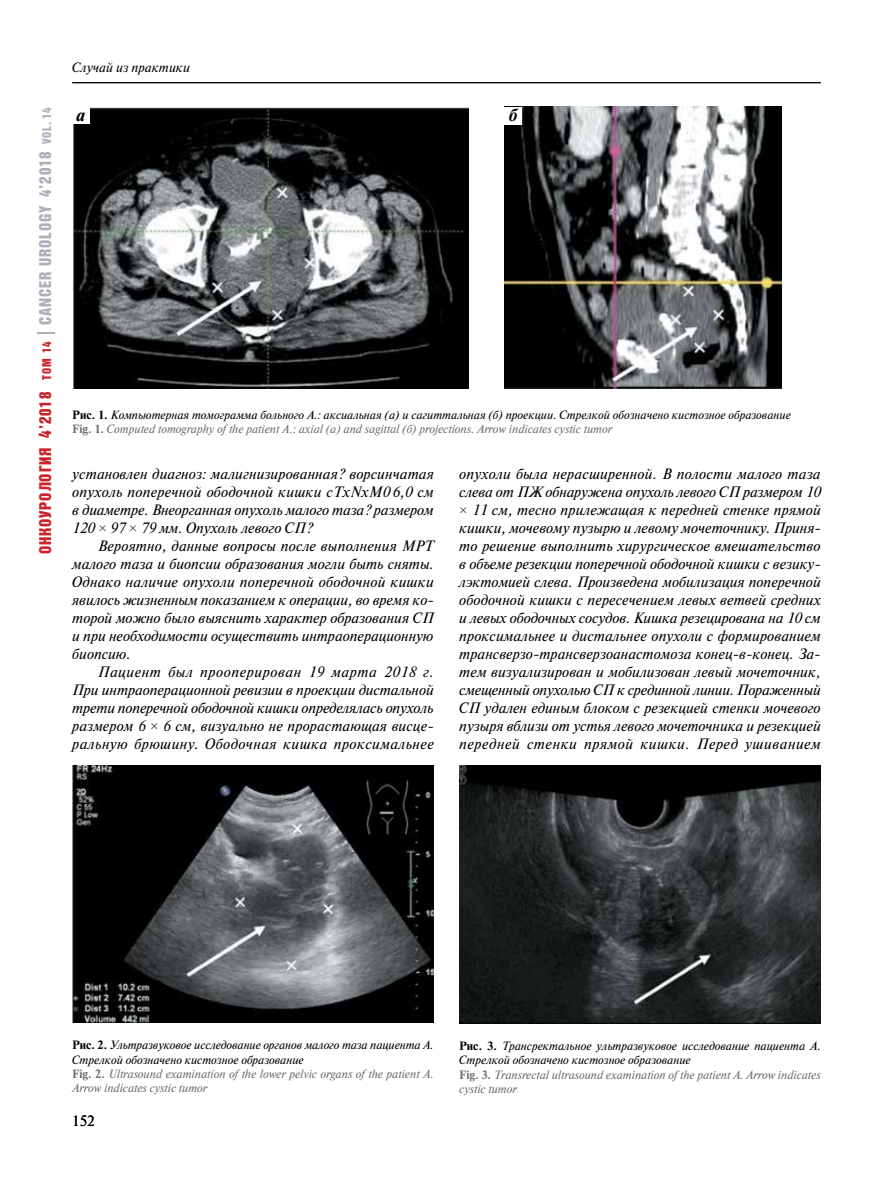
<style>
.page{position:relative;width:893px;height:1191px;background:#fff}
.page>*{position:absolute;margin:0;border:0;box-sizing:border-box;transform-origin:0 0}
.t1{font:italic 700 18px "Newton C";color:#000}
.t2{font:16.5px "Bastion Kontrast Alt C";letter-spacing:.05em;color:#adb0ba}
.t3{font:italic 15px/18px "Newton C";color:#000;text-align:justify}
.t4{font:15px "Newton C";color:#000}
.t5{font:italic 13.5px "Newton C";color:#000}
.t6{font:italic 12px/14.4px "Newton C";color:#000}
.s1{color:#c9242b}
.s2{font-size:17.1px;color:#c9242b}
.s3{font-size:12.3px;color:#c9242b}
.s4{font-size:12.3px}
.s5{font-weight:700;font-style:normal}
.s6{font-weight:700;font-style:normal;color:#6d6e71}
.s7{color:#6d6e71}
.s8{font-family:"Times New Roman";font-style:normal}
</style>
<div class="page">
<svg style="left:38px;top:332px;width:17px;height:1px"></svg>
<hr style="left:72px;top:82px;width:749px;height:1px;background:#000">
<img style="left:73px;top:107px;width:396px;height:282px">
<img style="left:505px;top:106px;width:276px;height:282px">
<div style="left:72px;top:106px;width:17px;height:17px;background:#fff"></div>
<div style="left:505px;top:107px;width:17px;height:17px;background:#fff"></div>
<img style="left:72px;top:765px;width:362px;height:257px">
<img style="left:459px;top:765px;width:362px;height:258px">
<p class="t2" style="left:37px;top:554px;width:448px;rotate:-90deg"><span class="s1">ОНКОУРОЛОГИЯ</span> <span class="s2">4</span><span class="s1">’2018</span> <span class="s3">ТОМ 14</span> CANCER UROLOGY 4’2018 <span class="s4">VOL. 14</span></p>
<p class="t5" style="left:72px;top:60px;width:119px">Случай из практики</p>
<p class="t1" style="left:76px;top:105px;width:11px">а</p>
<p class="t1" style="left:509px;top:105px;width:10px">б</p>
<p class="t6" style="left:72px;top:407px;width:720px"><span class="s5">Рис. 1.</span> Компьютерная томограмма больного А.: аксиальная (а) и сагиттальная (б) проекции. Стрелкой обозначено кистозное образование<br><span class="s6">Fig. 1.</span> <span class="s7">Computed tomography of the patient A.: axial (а) and sagittal (б) projections. Arrow indicates cystic tumor</span></p>
<p class="t3" style="left:72px;top:465px;width:363px">установлен диагноз: малигнизированная? ворсинчатая опухоль поперечной ободочной кишки сTхNхM0 6,0 см в диаметре. Внеорганная опухоль малого таза? размером 120 <span class="s8">×</span> 97 <span class="s8">×</span> 79 мм. Опухоль левого СП?</p>
<p class="t3" style="left:72px;top:537px;width:363px;text-indent:26px">Вероятно, данные вопросы после выполнения МРТ малого таза и биопсии образования могли быть сняты.<br>Однако наличие опухоли поперечной ободочной кишки явилось жизненным показанием к операции, во время ко&shy;торой можно было выяснить характер образования СП и при необходимости осуществить интраоперационную биопсию.</p>
<p class="t3" style="left:72px;top:663px;width:363px;text-indent:26px">Пациент был прооперирован 19 марта 2018 г.<br>При интраоперационной ревизии в проекции дистальной трети поперечной ободочной кишки определялась опухоль размером 6 <span class="s8">×</span> 6 см, визуально не прорастающая висце&shy;ральную брюшину. Ободочная кишка проксимальнее</p>
<p class="t3" style="left:459px;top:465px;width:363px">опухоли была нерасширенной. В полости малого таза слева от ПЖ обнаружена опухоль левого СП размером 10 <span class="s8">×</span> 11 см, тесно прилежащая к передней стенке прямой кишки, мочевому пузырю и левому мочеточнику. Приня&shy;то решение выполнить хирургическое вмешательство в объеме резекции поперечной ободочной кишки с везику&shy;лэктомией слева. Произведена мобилизация поперечной ободочной кишки с пересечением левых ветвей средних и левых ободочных сосудов. Кишка резецирована на 10 см проксимальнее и дистальнее опухоли с формированием трансверзо-трансверзоанастомоза конец-в‑конец. За&shy;тем визуализирован и мобилизован левый мочеточник, смещенный опухолью СП к срединной линии. Пораженный СП удален единым блоком с резекцией стенки мочевого пузыря вблизи от устья левого мочеточника и резекцией передней стенки прямой кишки. Перед ушиванием</p>
<p class="t6" style="left:72px;top:1038px;width:363px"><span class="s5">Рис. 2.</span> Ультразвуковое исследование органов малого таза пациента А.<br>Стрелкой обозначено кистозное образование<br><span class="s6">Fig. 2.</span> <span class="s7">Ultrasound examination of the lower pelvic organs of the patient A.<br>Arrow indicates cystic tumor</span></p>
<p class="t6" style="left:459px;top:1038px;width:363px"><span class="s5">Рис. 3.</span> Трансректальное ультразвуковое исследование пациента А.<br>Стрелкой обозначено кистозное образование<br><span class="s6">Fig. 3.</span> <span class="s7">Transrectal ultrasound examination of the patient A. Arrow indicates cystic tumor</span></p>
<p class="t4" style="left:72px;top:1113px;width:24px">152</p>
</div>
